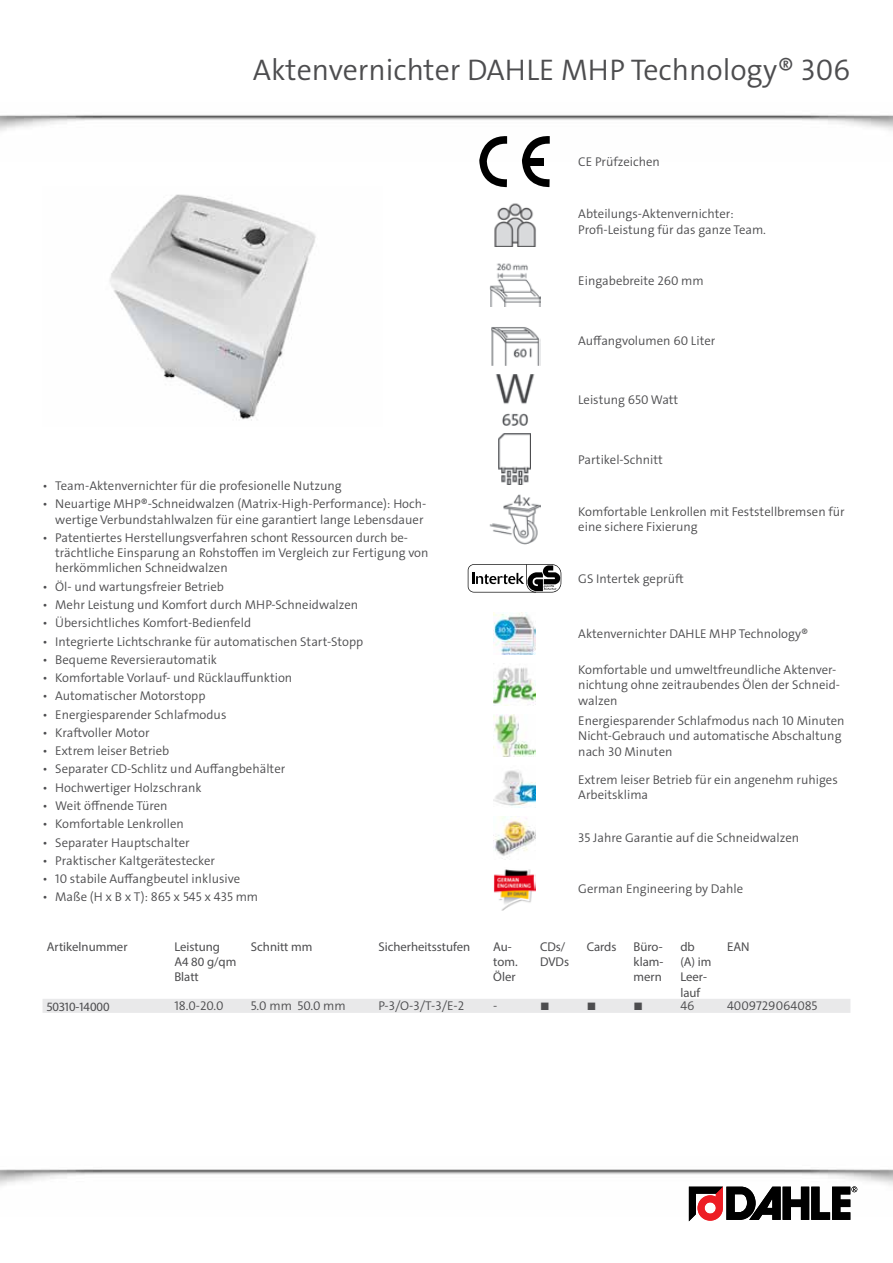
<style>
.page{position:relative;width:893px;height:1263px;background:#fff}
.page>*{position:absolute;margin:0;border:0;box-sizing:border-box;transform-origin:0 0}
.t1{font:300 30px "The Sans Os F";color:#4d4d4f}
.t2{font:300 12.75px/15.3px "The Sans Os F";color:#4d4d4f}
.t3{font:12.75px/15.3px "Myriad Pro";color:#4d4d4f}
.t4{font:12.75px "Wingdings";color:#4d4d4f}
</style>
<div class="page">
<img style="left:0;top:114px;width:893px;height:30px">
<svg style="left:689px;top:1186px;width:168px;height:35px"></svg>
<img style="left:110px;top:194px;width:206px;height:227px">
<svg style="left:479px;top:136px;width:28px;height:51px"></svg>
<svg style="left:522px;top:136px;width:28px;height:51px"></svg>
<img style="left:494px;top:203px;width:42px;height:44px">
<img style="left:489px;top:263px;width:51px;height:43px">
<img style="left:491px;top:327px;width:49px;height:39px">
<img style="left:495px;top:374px;width:40px;height:51px">
<img style="left:499px;top:434px;width:31px;height:51px">
<img style="left:489px;top:494px;width:51px;height:50px">
<svg style="left:468px;top:564px;width:93px;height:28px"></svg>
<img style="left:493px;top:612px;width:43px;height:43px">
<img style="left:493px;top:663px;width:43px;height:43px">
<img style="left:493px;top:714px;width:43px;height:43px">
<img style="left:493px;top:770px;width:43px;height:38px">
<img style="left:493px;top:816px;width:43px;height:43px">
<img style="left:493px;top:869px;width:43px;height:41px">
<div style="left:43px;top:999px;width:807px;height:14px;background:#e9e9ea"></div>
<h1 class="t1" style="left:253px;top:50px;width:599px">Aktenvernichter DAHLE MHP Technology® 306</h1>
<p class="t2" style="left:578px;top:154px;width:83px">CE Prüfzeichen</p>
<p class="t2" style="left:578px;top:206px;width:189px">Abteilungs-Aktenvernichter:<br>Profi-Leistung für das ganze Team.</p>
<p class="t2" style="left:578px;top:273px;width:127px">Eingabebreite 260 mm</p>
<p class="t2" style="left:578px;top:333px;width:139px">Auffangvolumen 60 Liter</p>
<p class="t2" style="left:578px;top:393px;width:101px">Leistung 650 Watt</p>
<p class="t2" style="left:43px;top:478px;width:301px">• Team-Aktenvernichter für die profesionelle Nutzung</p>
<p class="t2" style="left:43px;top:496px;width:385px;text-align:right">• Neuartige MHP®-Schneidwalzen (Matrix-High-Performance): Hoch&shy;wertige Verbundstahlwalzen für eine garantiert lange Lebensdauer</p>
<p class="t2" style="left:55px;top:530px;width:375px;text-indent:-13px">• Patentiertes Herstellungsverfahren schont Ressourcen durch be&shy;trächtliche Einsparung an Rohstoffen im Vergleich zur Fertigung von herkömmlichen Schneidwalzen</p>
<p class="t2" style="left:43px;top:579px;width:183px">• Öl- und wartungsfreier Betrieb</p>
<p class="t2" style="left:43px;top:597px;width:317px">• Mehr Leistung und Komfort durch MHP-Schneidwalzen</p>
<p class="t2" style="left:43px;top:615px;width:210px">• Übersichtliches Komfort-Bedienfeld</p>
<p class="t2" style="left:43px;top:634px;width:322px">• Integrierte Lichtschranke für automatischen Start-Stopp</p>
<p class="t2" style="left:43px;top:652px;width:176px">• Bequeme Reversierautomatik</p>
<p class="t2" style="left:43px;top:670px;width:251px">• Komfortable Vorlauf- und Rücklauffunktion</p>
<p class="t2" style="left:43px;top:688px;width:164px">• Automatischer Motorstopp</p>
<p class="t2" style="left:43px;top:707px;width:185px">• Energiesparender Schlafmodus</p>
<p class="t2" style="left:43px;top:725px;width:109px">• Kraftvoller Motor</p>
<p class="t2" style="left:43px;top:743px;width:128px">• Extrem leiser Betrieb</p>
<p class="t2" style="left:43px;top:761px;width:244px">• Separater CD-Schlitz und Auffangbehälter</p>
<p class="t2" style="left:43px;top:780px;width:160px">• Hochwertiger Holzschrank</p>
<p class="t2" style="left:43px;top:798px;width:126px">• Weit öffnende Türen</p>
<p class="t2" style="left:43px;top:816px;width:143px">• Komfortable Lenkrollen</p>
<p class="t2" style="left:43px;top:835px;width:149px">• Separater Hauptschalter</p>
<p class="t2" style="left:43px;top:853px;width:174px">• Praktischer Kaltgerätestecker</p>
<p class="t2" style="left:43px;top:871px;width:199px">• 10 stabile Auffangbeutel inklusive</p>
<p class="t2" style="left:43px;top:889px;width:217px">• Maße (H x B x T): 865 x 545 x 435 mm</p>
<p class="t2" style="left:578px;top:452px;width:86px">Partikel-Schnitt</p>
<p class="t2" style="left:578px;top:504px;width:268px">Komfortable Lenkrollen mit Feststellbremsen für eine sichere Fixierung</p>
<p class="t2" style="left:578px;top:571px;width:107px">GS Intertek geprüft</p>
<p class="t2" style="left:578px;top:626px;width:232px">Aktenvernichter DAHLE MHP Technology®</p>
<p class="t2" style="left:578px;top:662px;width:263px">Komfortable und umweltfreundliche Aktenver&shy;nichtung ohne zeitraubendes Ölen der Schneid&shy;walzen</p>
<p class="t2" style="left:578px;top:713px;width:268px">Energiesparender Schlafmodus nach 10 Minuten<br>Nicht-Gebrauch und automatische Abschaltung nach 30 Minuten</p>
<p class="t2" style="left:578px;top:772px;width:261px">Extrem leiser Betrieb für ein angenehm ruhiges<br>Arbeitsklima</p>
<p class="t2" style="left:578px;top:830px;width:222px">35 Jahre Garantie auf die Schneidwalzen</p>
<p class="t2" style="left:578px;top:882px;width:166px">German Engineering by Dahle</p>
<p class="t3" style="left:47px;top:939px;width:82px">Artikelnummer</p>
<p class="t3" style="left:174px;top:939px;width:64px">Leistung<br>A4 80 g/qm<br>Blatt</p>
<p class="t3" style="left:251px;top:939px;width:63px">Schnitt mm</p>
<p class="t3" style="left:378px;top:939px;width:93px">Sicherheitsstufen</p>
<p class="t3" style="left:493px;top:939px;width:26px">Au&shy;tom.<br>Öler</p>
<p class="t3" style="left:540px;top:939px;width:31px">CDs/<br>DVDs</p>
<p class="t3" style="left:587px;top:939px;width:31px">Cards</p>
<p class="t3" style="left:634px;top:939px;width:31px;text-align:justify">Büro&shy;klam&shy;mern</p>
<p class="t3" style="left:680px;top:939px;width:33px">db (A) im<br>Leer&shy;lauf</p>
<p class="t3" style="left:727px;top:939px;width:24px">EAN</p>
<p class="t3" style="left:47px;top:998px;width:64px">50310-14000</p>
<p class="t2" style="left:174px;top:998px;width:51px">18.0-20.0</p>
<p class="t2" style="left:251px;top:998px;width:96px">5.0 mm 50.0 mm</p>
<p class="t2" style="left:378px;top:998px;width:87px">P-3/O-3/T-3/E-2</p>
<p class="t2" style="left:493px;top:998px;width:6px">-</p>
<p class="t4" style="left:540px;top:999px;width:11px">■</p>
<p class="t4" style="left:587px;top:999px;width:11px">■</p>
<p class="t4" style="left:634px;top:999px;width:11px">■</p>
<p class="t2" style="left:680px;top:998px;width:16px">46</p>
<p class="t2" style="left:727px;top:998px;width:92px">4009729064085</p>
</div>
